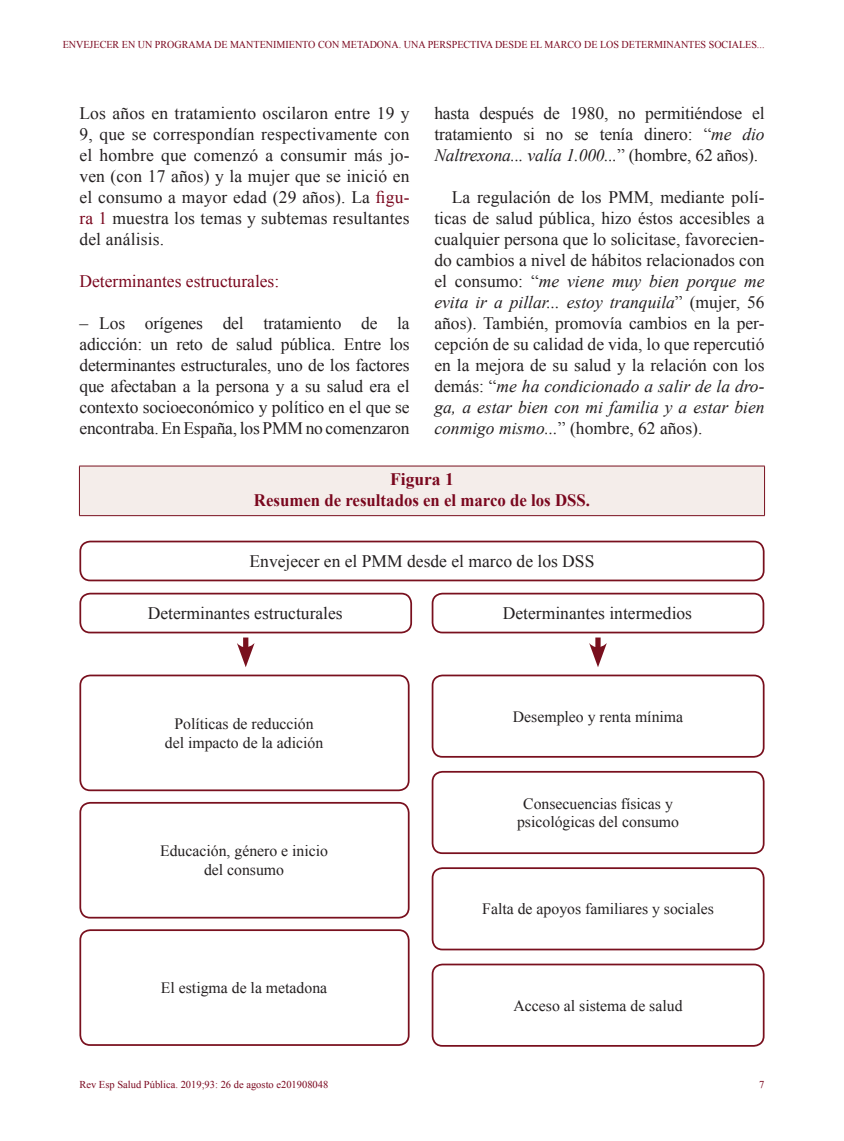
<style>
.page{position:relative;width:844px;height:1141px;background:#fff}
.page>*{position:absolute;margin:0;border:0;box-sizing:border-box;transform-origin:0 0}
.TEXTO_SANGRADO{font:17.5px/21px "Times New Roman";color:#231f20;text-align:justify}
.TEXTO_SIN_SANGRÍA{font:17.5px/21px "Times New Roman";letter-spacing:.01em;color:#231f20;text-align:justify}
.t1{font:700 17.5px/21px "Times New Roman";color:#7a071e;text-align:center}
.TEXTO_SIN_SANGRÍA-2{font:17.5px "Times New Roman";color:#7a071e}
.t2{font:15.75px/18.9px "Times New Roman";color:#231f20;text-align:center}
.t3{font:10.5px "Times New Roman";color:#7a071e;scale:.96 1}
.t4{font:10.5px "Times New Roman";color:#7a071e}
.s1{font-style:italic}
.s2{color:#7a071e}
</style>
<div class="page">
<div style="left:79px;top:466px;width:685px;height:50px;background:#f4edea"></div>
<hr style="left:79px;top:466px;width:1px;height:49px;background:#79101e">
<hr style="left:764px;top:466px;width:1px;height:49px;background:#79101e">
<hr style="left:79px;top:466px;width:685px;height:1px;background:#79101e">
<hr style="left:79px;top:515px;width:685px;height:1px;background:#79101e">
<div style="left:79px;top:541px;width:685px;height:40px;border:2px solid #79101e;border-radius:10px"></div>
<div style="left:79px;top:593px;width:333px;height:40px;border:2px solid #79101e;border-radius:10px"></div>
<div style="left:431px;top:593px;width:333px;height:40px;border:2px solid #79101e;border-radius:10px"></div>
<div style="left:79px;top:675px;width:330px;height:116px;border:2px solid #79101e;border-radius:10px"></div>
<div style="left:79px;top:802px;width:330px;height:117px;border:2px solid #79101e;border-radius:10px"></div>
<div style="left:79px;top:929px;width:330px;height:117px;border:2px solid #79101e;border-radius:10px"></div>
<div style="left:243px;top:638px;width:5px;height:15px;background:#79101e"></div>
<svg style="left:237px;top:643px;width:17px;height:24px"></svg>
<div style="left:595px;top:638px;width:5px;height:15px;background:#79101e"></div>
<svg style="left:589px;top:643px;width:17px;height:24px"></svg>
<div style="left:431px;top:675px;width:333px;height:83px;border:2px solid #79101e;border-radius:10px"></div>
<div style="left:431px;top:771px;width:333px;height:83px;border:2px solid #79101e;border-radius:10px"></div>
<div style="left:431px;top:867px;width:333px;height:83px;border:2px solid #79101e;border-radius:10px"></div>
<div style="left:431px;top:964px;width:333px;height:83px;border:2px solid #79101e;border-radius:10px"></div>
<p class="t3" style="left:63px;top:38px;width:732px">ENVEJECER EN UN PROGRAMA DE MANTENIMIENTO CON METADONA. UNA PERSPECTIVA DESDE EL MARCO DE LOS DETERMINANTES SOCIALES...</p>
<p class="TEXTO_SANGRADO" style="left:434px;top:103px;width:331px">hasta después de 1980, no permitiéndose el tratamiento si no se tenía dinero: “<span class="s1">me dio Naltrexona... valía 1.000...</span>” (hombre, 62 años).</p>
<p class="TEXTO_SANGRADO" style="left:434px;top:187px;width:331px;text-indent:17px">La regulación de los PMM, mediante polí&shy;ticas de salud pública, hizo éstos accesibles a cualquier persona que lo solicitase, favorecien&shy;do cambios a nivel de hábitos relacionados con el consumo: “<span class="s1">me viene muy bien porque me evita ir a pillar... estoy tranquila</span>” (mujer, 56 años). También, promovía cambios en la per&shy;cepción de su calidad de vida, lo que repercutió en la mejora de su salud y la relación con los demás: “<span class="s1">me ha condicionado a salir de la dro&shy;ga, a estar bien con mi familia y a estar bien conmigo mismo...</span>” (hombre, 62 años).</p>
<p class="t1" style="left:254px;top:468px;width:337px">Figura 1<br>Resumen de resultados en el marco de los DSS.</p>
<p class="TEXTO_SIN_SANGRÍA" style="left:79px;top:103px;width:331px">Los años en tratamiento oscilaron entre 19 y 9, que se correspondían respectivamente con el hombre que comenzó a consumir más jo&shy;ven (con 17 años) y la mujer que se inició en el consumo a mayor edad (29 años). La <span class="s2">figu&shy;ra 1</span> muestra los temas y subtemas resultantes del análisis.</p>
<p class="TEXTO_SIN_SANGRÍA-2" style="left:79px;top:270px;width:201px">Determinantes estructurales:</p>
<p class="TEXTO_SANGRADO" style="left:79px;top:313px;width:331px">– Los orígenes del tratamiento de la adicción: un reto de salud pública. Entre los determinantes estructurales, uno de los factores que afectaban a la persona y a su salud era el contexto socioeconómico y político en el que se encontraba. En España, los PMM no comenzaron</p>
<p class="TEXTO_SANGRADO" style="left:249px;top:550px;width:346px">Envejecer en el PMM desde el marco de los DSS</p>
<p class="TEXTO_SANGRADO" style="left:148px;top:602px;width:196px">Determinantes estructurales</p>
<p class="TEXTO_SANGRADO" style="left:502px;top:602px;width:191px">Determinantes intermedios</p>
<p class="t2" style="left:165px;top:714px;width:160px">Políticas de reducción del impacto de la adición</p>
<p class="t2" style="left:160px;top:841px;width:169px">Educación, género e inicio del consumo</p>
<p class="t2" style="left:161px;top:978px;width:168px">El estigma de la metadona</p>
<p class="t2" style="left:513px;top:707px;width:172px">Desempleo y renta mínima</p>
<p class="t2" style="left:517px;top:794px;width:163px">Consecuencias físicas y psicológicas del consumo</p>
<p class="t2" style="left:482px;top:899px;width:233px">Falta de apoyos familiares y sociales</p>
<p class="t2" style="left:513px;top:996px;width:170px">Acceso al sistema de salud</p>
<p class="t4" style="left:79px;top:1077px;width:250px">Rev Esp Salud Pública. 2019;93: 26 de agosto e201908048</p>
<p class="t4" style="left:759px;top:1077px;width:7px">7</p>
</div>
